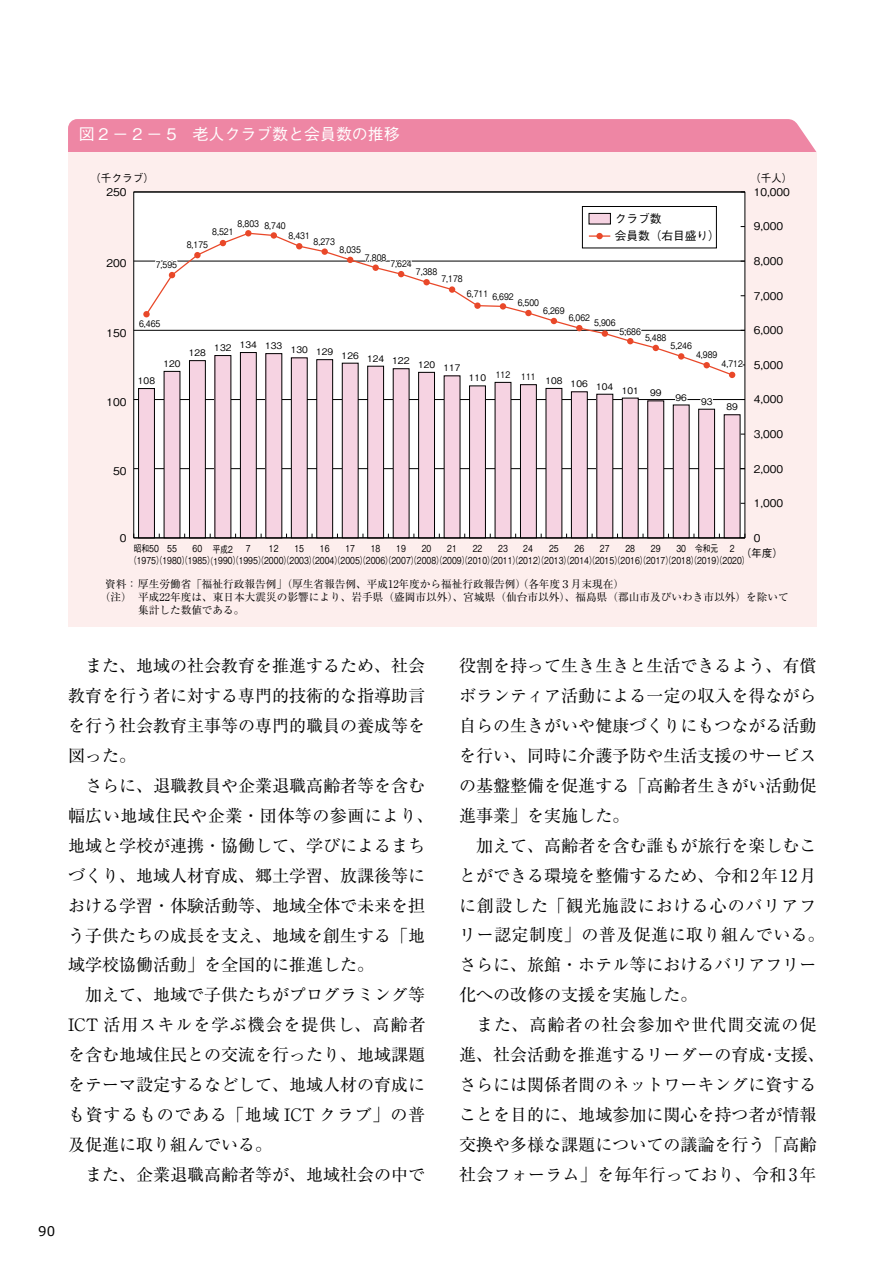
<style>
.page{position:relative;width:893px;height:1263px;background:#fff}
.page>*{position:absolute;margin:0;border:0;box-sizing:border-box;transform-origin:0 0}
.t1{font:16.95px/29.8px "Ryumin Pr 6";color:#000;text-align:justify}
.t2{font:500 15.9px "Gothic BBB Pr 6";color:#fff}
.t3{font:13.35px "Verdana";color:#000}
.t4{font:500 11.7px "Gothic BBB Pr 6 N";color:#000}
.t5{font:10.65px "Ryumin Pr 6 N";color:#000}
.t6{font:500 10.65px "Gothic BBB Pr 6 N";color:#000}
.t7{font:500 9.6px/11.7px "Gothic BBB Pr 6 N";color:#000;text-align:center;scale:.8 1}
.t8{font:500 9px "Gothic BBB Pr 6 N";color:#000;scale:.85 1}
.t9{font:500 9px "Gothic BBB Pr 6 N";color:#000}
.s1{font-size:9.3px}
</style>
<div class="page">
<div style="left:68px;top:119px;width:748px;height:33px;background:#ee86a4"></div>
<div style="left:68px;top:152px;width:748px;height:474px;background:#fdeeed"></div>
<div style="left:134px;top:192px;width:611px;height:346px;background:#fff"></div>
<hr style="left:134px;top:261px;width:611px;height:1px;background:#000">
<hr style="left:134px;top:330px;width:611px;height:1px;background:#000">
<hr style="left:134px;top:399px;width:611px;height:1px;background:#000">
<hr style="left:134px;top:468px;width:611px;height:1px;background:#000">
<hr style="left:134px;top:538px;width:611px;height:1px;background:#000">
<div style="left:139px;top:388px;width:15px;height:150px;background:#f6d3e2"></div>
<div style="left:138px;top:388px;width:17px;height:150px;border:1px solid #000"></div>
<div style="left:164px;top:371px;width:16px;height:167px;background:#f6d3e2"></div>
<div style="left:189px;top:361px;width:16px;height:177px;background:#f6d3e2"></div>
<div style="left:189px;top:360px;width:17px;height:178px;border:1px solid #000"></div>
<div style="left:215px;top:356px;width:16px;height:182px;background:#f6d3e2"></div>
<div style="left:240px;top:352px;width:16px;height:186px;background:#f6d3e2"></div>
<div style="left:240px;top:352px;width:17px;height:186px;border:1px solid #000"></div>
<div style="left:266px;top:354px;width:16px;height:184px;background:#f6d3e2"></div>
<div style="left:291px;top:358px;width:16px;height:180px;background:#f6d3e2"></div>
<div style="left:291px;top:358px;width:16px;height:180px;border:1px solid #000"></div>
<div style="left:317px;top:360px;width:16px;height:178px;background:#f6d3e2"></div>
<div style="left:317px;top:359px;width:16px;height:179px;border:1px solid #000"></div>
<div style="left:342px;top:363px;width:16px;height:175px;background:#f6d3e2"></div>
<div style="left:342px;top:363px;width:16px;height:175px;border:1px solid #000"></div>
<div style="left:368px;top:366px;width:16px;height:172px;background:#f6d3e2"></div>
<div style="left:367px;top:366px;width:17px;height:172px;border:1px solid #000"></div>
<div style="left:393px;top:369px;width:16px;height:169px;background:#f6d3e2"></div>
<div style="left:419px;top:372px;width:15px;height:166px;background:#f6d3e2"></div>
<div style="left:418px;top:372px;width:17px;height:166px;border:1px solid #000"></div>
<div style="left:444px;top:376px;width:16px;height:162px;background:#f6d3e2"></div>
<div style="left:470px;top:386px;width:15px;height:152px;background:#f6d3e2"></div>
<div style="left:469px;top:386px;width:17px;height:152px;border:1px solid #000"></div>
<div style="left:495px;top:382px;width:16px;height:156px;background:#f6d3e2"></div>
<div style="left:520px;top:385px;width:16px;height:153px;background:#f6d3e2"></div>
<div style="left:520px;top:384px;width:17px;height:154px;border:1px solid #000"></div>
<div style="left:546px;top:388px;width:16px;height:150px;background:#f6d3e2"></div>
<div style="left:571px;top:392px;width:16px;height:146px;background:#f6d3e2"></div>
<div style="left:571px;top:392px;width:16px;height:146px;border:1px solid #000"></div>
<div style="left:597px;top:394px;width:16px;height:144px;background:#f6d3e2"></div>
<div style="left:622px;top:398px;width:16px;height:140px;background:#f6d3e2"></div>
<div style="left:622px;top:398px;width:16px;height:140px;border:1px solid #000"></div>
<div style="left:648px;top:401px;width:16px;height:137px;background:#f6d3e2"></div>
<div style="left:673px;top:405px;width:16px;height:133px;background:#f6d3e2"></div>
<div style="left:673px;top:405px;width:16px;height:133px;border:1px solid #000"></div>
<div style="left:699px;top:409px;width:16px;height:129px;background:#f6d3e2"></div>
<div style="left:698px;top:409px;width:17px;height:129px;border:1px solid #000"></div>
<div style="left:724px;top:415px;width:16px;height:123px;background:#f6d3e2"></div>
<svg style="left:137px;top:216px;width:606px;height:197px"></svg>
<div style="left:582px;top:206px;width:134px;height:42px;background:#fff"></div>
<div style="left:582px;top:206px;width:135px;height:42px;border:1px solid #000"></div>
<div style="left:589px;top:213px;width:21px;height:11px;background:#f6d3e2"></div>
<div style="left:589px;top:213px;width:22px;height:11px;border:1px solid #000"></div>
<hr style="left:589px;top:235px;width:21px;height:2px;background:#e94829">
<div style="left:596px;top:233px;width:7px;height:6px;background:#e94829;border-radius:50%"></div>
<p class="t2" style="left:79px;top:122px;width:323px">図 2 － 2 － 5　老人クラブ数と会員数の推移</p>
<p class="t6" style="left:90px;top:169px;width:65px">（千クラブ）</p>
<p class="t6" style="left:750px;top:169px;width:44px">（千人）</p>
<p class="t6" style="left:106px;top:183px;width:22px">250</p>
<p class="t6" style="left:754px;top:183px;width:38px">10,000</p>
<p class="t6" style="left:106px;top:255px;width:22px">200</p>
<p class="t8" style="left:156px;top:257px;width:27px">7,595</p>
<p class="t8" style="left:238px;top:218px;width:58px">8,803 8,740</p>
<p class="t8" style="left:212px;top:225px;width:27px">8,521</p>
<p class="t8" style="left:289px;top:228px;width:27px">8,431</p>
<p class="t8" style="left:314px;top:234px;width:27px">8,273</p>
<p class="t8" style="left:187px;top:238px;width:27px">8,175</p>
<p class="t8" style="left:340px;top:242px;width:27px">8,035</p>
<p class="t8" style="left:365px;top:250px;width:27px">7,808</p>
<p class="t8" style="left:390px;top:257px;width:27px">7,624</p>
<p class="t8" style="left:416px;top:265px;width:27px">7,388</p>
<p class="t8" style="left:441px;top:272px;width:27px">7,178</p>
<p class="t4" style="left:615px;top:209px;width:48px">クラブ数</p>
<p class="t4" style="left:615px;top:226px;width:107px">会員数（右目盛り）</p>
<p class="t6" style="left:754px;top:218px;width:31px">9,000</p>
<p class="t6" style="left:754px;top:252px;width:31px">8,000</p>
<p class="t6" style="left:106px;top:324px;width:22px">150</p>
<p class="t6" style="left:106px;top:393px;width:22px">100</p>
<p class="t8" style="left:139px;top:317px;width:27px">6,465</p>
<p class="t9" style="left:138px;top:373px;width:19px">108</p>
<p class="t9" style="left:163px;top:356px;width:19px">120</p>
<p class="t9" style="left:189px;top:346px;width:19px">128</p>
<p class="t9" style="left:214px;top:339px;width:70px">132 134 133</p>
<p class="t8" style="left:467px;top:288px;width:57px">6,711 6,692</p>
<p class="t8" style="left:518px;top:296px;width:27px">6,500</p>
<p class="t8" style="left:543px;top:304px;width:27px">6,269</p>
<p class="t8" style="left:569px;top:310px;width:27px">6,062</p>
<p class="t8" style="left:594px;top:315px;width:27px">5,906</p>
<p class="t8" style="left:620px;top:324px;width:27px">5,686</p>
<p class="t8" style="left:645px;top:331px;width:27px">5,488</p>
<p class="t8" style="left:671px;top:339px;width:27px">5,246</p>
<p class="t9" style="left:291px;top:350px;width:171px">130 129 126 124 <span class="s1">122</span> 120 117</p>
<p class="t8" style="left:696px;top:347px;width:27px">4,989</p>
<p class="t8" style="left:721px;top:356px;width:27px">4,712</p>
<p class="t9" style="left:469px;top:373px;width:194px">110 112 111 108 106 104 101 99</p>
<p class="t9" style="left:675px;top:390px;width:13px">96</p>
<p class="t9" style="left:701px;top:394px;width:13px">93</p>
<p class="t9" style="left:726px;top:400px;width:13px">89</p>
<p class="t6" style="left:754px;top:287px;width:31px">7,000</p>
<p class="t6" style="left:754px;top:322px;width:31px">6,000</p>
<p class="t6" style="left:754px;top:356px;width:31px">5,000</p>
<p class="t6" style="left:754px;top:391px;width:31px">4,000</p>
<p class="t6" style="left:754px;top:425px;width:31px">3,000</p>
<p class="t6" style="left:113px;top:462px;width:15px">50</p>
<p class="t6" style="left:754px;top:460px;width:31px">2,000</p>
<p class="t6" style="left:754px;top:495px;width:31px">1,000</p>
<p class="t6" style="left:120px;top:529px;width:8px">0</p>
<p class="t6" style="left:754px;top:529px;width:8px">0</p>
<p class="t7" style="left:129px;top:542px;width:45px">昭和50（1975）</p>
<p class="t7" style="left:155px;top:542px;width:45px">55（1980）</p>
<p class="t7" style="left:180px;top:542px;width:45px">60（1985）</p>
<p class="t7" style="left:205px;top:543px;width:45px;rotate:-1deg">平成2（1990）</p>
<p class="t7" style="left:231px;top:542px;width:45px">7<br>（1995）</p>
<p class="t7" style="left:256px;top:542px;width:45px">12（2000）</p>
<p class="t7" style="left:282px;top:542px;width:45px">15（2003）</p>
<p class="t7" style="left:307px;top:542px;width:45px">16（2004）</p>
<p class="t7" style="left:333px;top:542px;width:45px">17（2005）</p>
<p class="t7" style="left:358px;top:542px;width:45px">18（2006）</p>
<p class="t7" style="left:384px;top:542px;width:45px">19（2007）</p>
<p class="t7" style="left:409px;top:542px;width:45px">20（2008）</p>
<p class="t7" style="left:435px;top:542px;width:45px">21（2009）</p>
<p class="t7" style="left:460px;top:542px;width:45px">22（2010）</p>
<p class="t7" style="left:486px;top:542px;width:45px">23（2011）</p>
<p class="t7" style="left:511px;top:542px;width:45px">24（2012）</p>
<p class="t7" style="left:537px;top:542px;width:45px">25（2013）</p>
<p class="t7" style="left:562px;top:542px;width:45px">26（2014）</p>
<p class="t7" style="left:587px;top:542px;width:45px">27（2015）</p>
<p class="t7" style="left:613px;top:542px;width:45px">28（2016）</p>
<p class="t7" style="left:638px;top:542px;width:45px">29（2017）</p>
<p class="t7" style="left:664px;top:542px;width:45px">30（2018）</p>
<p class="t7" style="left:689px;top:542px;width:45px">令和元（2019）</p>
<p class="t7" style="left:715px;top:542px;width:45px">2<br>（2020）</p>
<p class="t6" style="left:741px;top:544px;width:44px">（年度）</p>
<p class="t5" style="left:105px;top:576px;width:520px">資料： 厚生労働省「福祉行政報告例」（厚生省報告例、平成12年度から福祉行政報告例）（各年度３月末現在）</p>
<p class="t5" style="left:100px;top:589px;width:690px">（注） 平成22年度は、東日本大震災の影響により、岩手県（盛岡市以外）、宮城県（仙台市以外）、福島県（郡山市及びいわき市以外）を除いて</p>
<p class="t5" style="left:138px;top:602px;width:108px">集計した数値である。</p>
<p class="t1" style="left:68px;top:650px;width:359px;text-indent:17px">また、地域の社会教育を推進するため、社会教育を行う者に対する専門的技術的な指導助言を行う社会教育主事等の専門的職員の養成等を図った。</p>
<p class="t1" style="left:68px;top:770px;width:367px;text-align:left;text-indent:17px">さらに、退職教員や企業退職高齢者等を含む幅広い地域住民や企業・団体等の参画により、地域と学校が連携・協働して、学びによるまちづくり、地域人材育成、郷土学習、放課後等における学習・体験活動等、地域全体で未来を担う子供たちの成長を支え、地域を創生する「地域学校協働活動」を全国的に推進した。</p>
<p class="t1" style="left:68px;top:979px;width:359px;text-indent:17px">加えて、地域で子供たちがプログラミング等ICT 活用スキルを学ぶ機会を提供し、高齢者を含む地域住民との交流を行ったり、地域課題をテーマ設定するなどして、地域人材の育成にも資するものである「地域 ICT クラブ」の普及促進に取り組んでいる。</p>
<p class="t1" style="left:85px;top:1159px;width:342px">また、企業退職高齢者等が、地域社会の中で</p>
<p class="t1" style="left:459px;top:650px;width:359px">役割を持って生き生きと生活できるよう、有償ボランティア活動による一定の収入を得ながら自らの生きがいや健康づくりにもつながる活動を行い、同時に介護予防や生活支援のサービスの基盤整備を促進する「高齢者生きがい活動促進事業」を実施した。</p>
<p class="t1" style="left:459px;top:829px;width:367px;text-align:left;text-indent:17px">加えて、高齢者を含む誰もが旅行を楽しむことができる環境を整備するため、令和 2年 12月に創設した「観光施設における心のバリアフリー認定制度」の普及促進に取り組んでいる。さらに、旅館・ホテル等におけるバリアフリー化への改修の支援を実施した。</p>
<p class="t1" style="left:459px;top:1009px;width:367px;text-align:center">また、高齢者の社会参加や世代間交流の促<br>進、社会活動を推進するリーダーの育成・支援、さらには関係者間のネットワーキングに資することを目的に、地域参加に関心を持つ者が情報交換や多様な課題についての議論を行う「高齢社会フォーラム」を毎年行っており、令和 3年</p>
<p class="t3" style="left:38px;top:1222px;width:18px">90</p>
</div>
